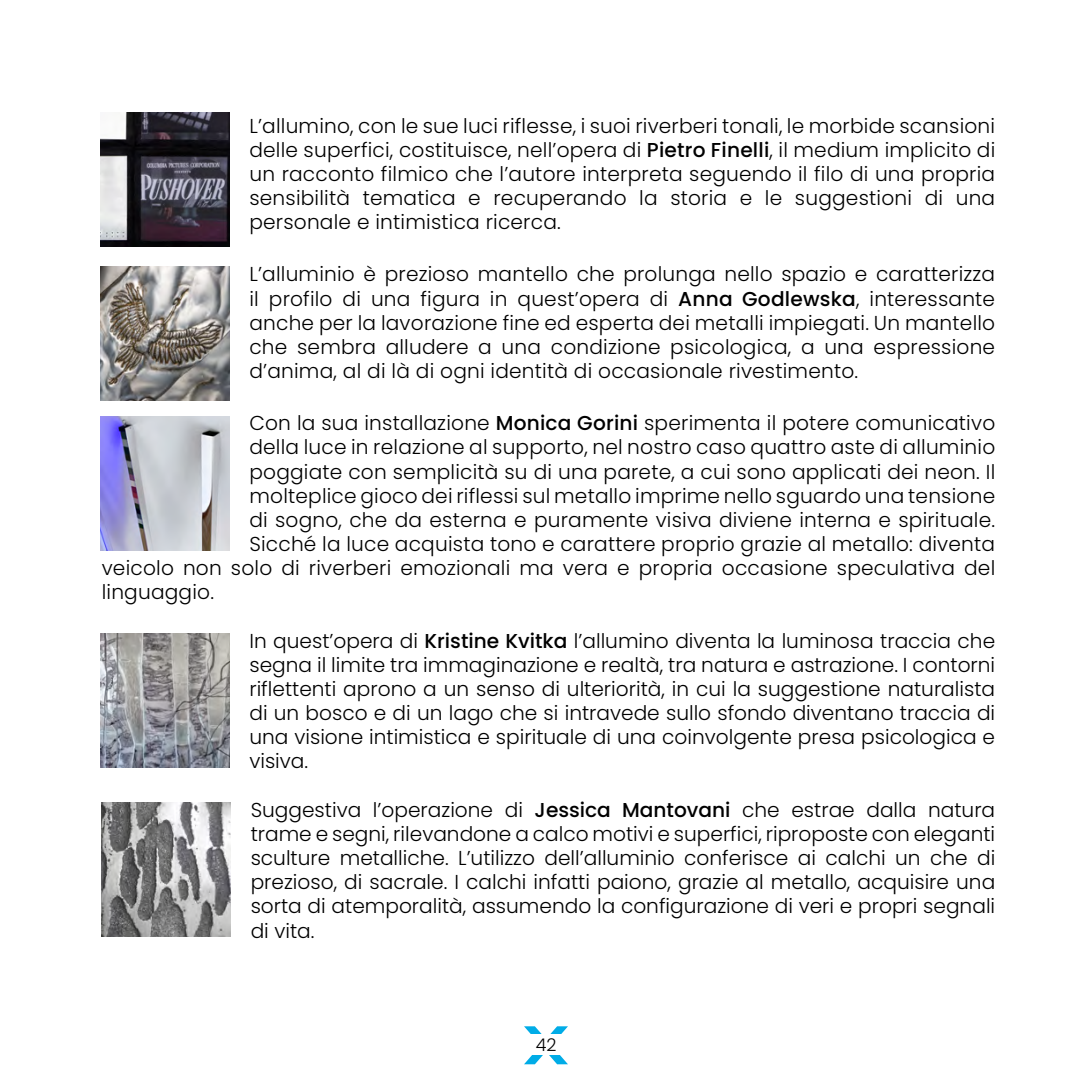
<style>
.page{position:relative;width:1092px;height:1092px;background:#fff}
.page>*{position:absolute;margin:0;border:0;box-sizing:border-box;transform-origin:0 0}
.t1{font:700 54.25px "Navill";color:#00ace7}
.t2{font:300 20.12px/24.2px "Poppins";letter-spacing:.01em;color:#000;text-align:justify}
.t3{font:300 17.5px "Poppins";color:#000}
.s1{font-weight:500}
</style>
<div class="page">
<img style="left:100px;top:266px;width:129px;height:134px">
<img style="left:100px;top:634px;width:129px;height:134px">
<img style="left:100px;top:416px;width:129px;height:134px">
<img style="left:102px;top:802px;width:129px;height:134px">
<img style="left:100px;top:112px;width:129px;height:134px">
<p class="t2" style="left:249px;top:113px;width:747px">L’allumino, con le sue luci riflesse, i suoi riverberi tonali, le morbide scansioni delle superfici, costituisce, nell’opera di <span class="s1">Pietro Finelli</span>, il medium implicito di un racconto filmico che l’autore interpreta seguendo il filo di una propria sensibilità tematica e recuperando la storia e le suggestioni di una personale e intimistica ricerca.</p>
<p class="t2" style="left:249px;top:262px;width:747px">L’alluminio è prezioso mantello che prolunga nello spazio e caratterizza il profilo di una figura in quest’opera di <span class="s1">Anna Godlewska</span>, interessante anche per la lavorazione fine ed esperta dei metalli impiegati. Un mantello che sembra alludere a una condizione psicologica, a una espressione d’anima, al di là di ogni identità di occasionale rivestimento.</p>
<p class="t2" style="left:249px;top:411px;width:747px">Con la sua installazione <span class="s1">Monica Gorini</span> sperimenta il potere comunicativo</p>
<p class="t2" style="left:249px;top:435px;width:747px">della luce in relazione al supporto, nel nostro caso quattro aste di alluminio</p>
<p class="t2" style="left:249px;top:459px;width:747px">poggiate con semplicità su di una parete, a cui sono applicati dei neon. Il</p>
<p class="t2" style="left:249px;top:483px;width:747px">molteplice gioco dei riflessi sul metallo imprime nello sguardo una tensione</p>
<p class="t2" style="left:249px;top:508px;width:747px">di sogno, che da esterna e puramente visiva diviene interna e spirituale.</p>
<p class="t2" style="left:249px;top:532px;width:747px">Sicché la luce acquista tono e carattere proprio grazie al metallo: diventa</p>
<p class="t2" style="left:102px;top:556px;width:895px">veicolo non solo di riverberi emozionali ma vera e propria occasione speculativa del</p>
<p class="t2" style="left:102px;top:580px;width:114px">linguaggio.</p>
<p class="t2" style="left:249px;top:628px;width:747px">In quest’opera di <span class="s1">Kristine Kvitka</span> l’allumino diventa la luminosa traccia che segna il limite tra immaginazione e realtà, tra natura e astrazione. I contorni riflettenti aprono a un senso di ulteriorità, in cui la suggestione naturalista di un bosco e di un lago che si intravede sullo sfondo diventano traccia di una visione intimistica e spirituale di una coinvolgente presa psicologica e visiva.</p>
<p class="t2" style="left:251px;top:797px;width:746px">Suggestiva l’operazione di <span class="s1">Jessica Mantovani</span> che estrae dalla natura trame e segni, rilevandone a calco motivi e superfici, riproposte con eleganti sculture metalliche. L’utilizzo dell’alluminio conferisce ai calchi un che di prezioso, di sacrale. I calchi infatti paiono, grazie al metallo, acquisire una sorta di atemporalità, assumendo la configurazione di veri e propri segnali di vita.</p>
<h1 class="t1" style="left:523px;top:1011px;width:47px">x</h1>
<p class="t3" style="left:536px;top:1034px;width:22px">42</p>
</div>
